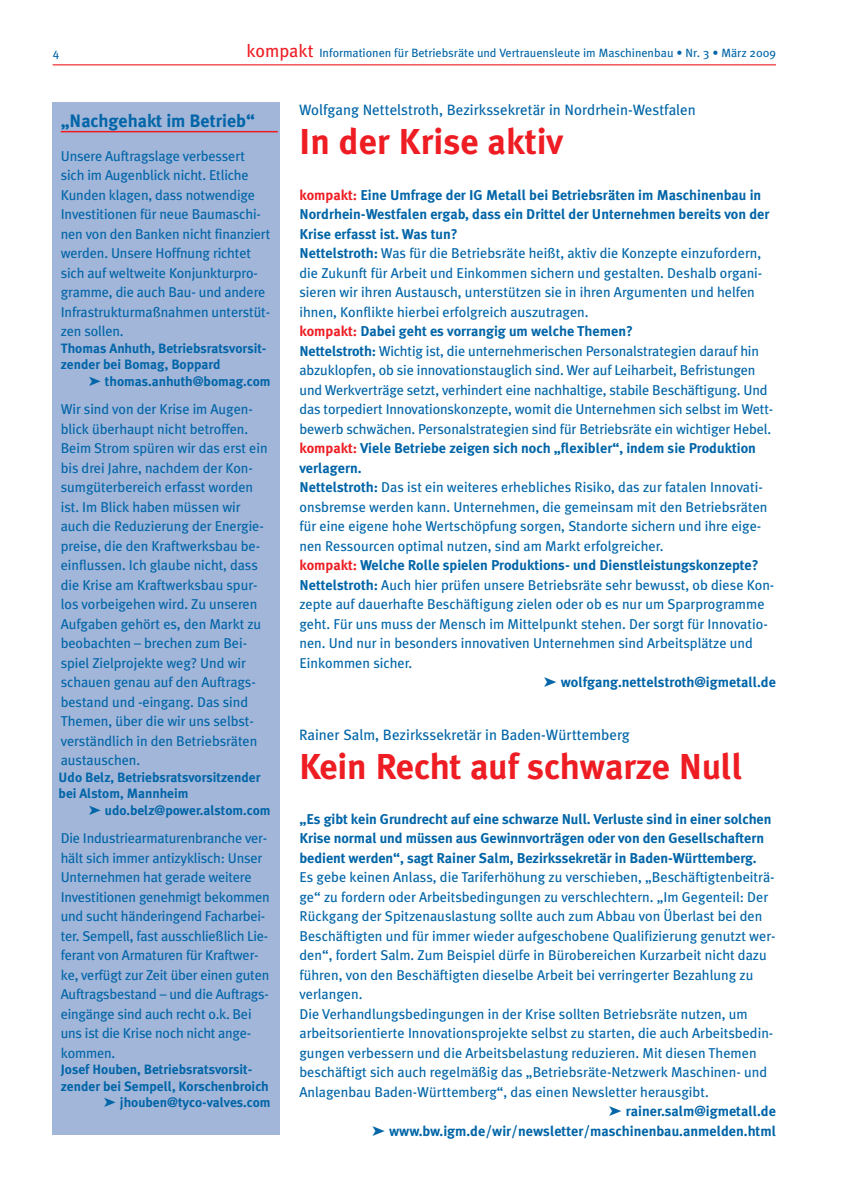
<style>
.page{position:relative;width:851px;height:1191px;background:#fff}
.page>*{position:absolute;margin:0;border:0;box-sizing:border-box;transform-origin:0 0}
.t1{font:700 36px "Meta Plus";letter-spacing:-.005em;color:#ee1d23}
.t2{font:700 18px "Meta Plus";color:#0165a8}
.t3{font:15px "Meta Plus";color:#0165a8}
.t4{font:14.25px/19.5px "Meta Plus";letter-spacing:-.005em;color:#0165a8}
.t5{font:700 14.25px "Meta Plus";color:#0165a8}
.t6{font:700 13.5px "Meta Plus";color:#0165a8}
.t7{font:12px "Meta";color:#0165a8}
.s1{font-size:18px;color:#ee1d23}
.s2{color:#ee1d23}
.s3{font-weight:700}
</style>
<div class="page">
<hr style="left:53px;top:64px;width:722px;height:1px;background:#ee1d23">
<div style="left:52px;top:103px;width:227px;height:1032px;background:#a2b6d9"></div>
<hr style="left:61px;top:131px;width:217px;height:1px;background:#ee1d23">
<p class="t7" style="left:53px;top:48px;width:8px">4</p>
<p class="t7" style="left:246px;top:48px;width:531px"><span class="s1">kompakt</span> Informationen für Betriebsräte und Vertrauensleute im Maschinenbau • Nr. 3 • März 2009</p>
<p class="t2" style="left:61px;top:113px;width:196px">„Nachgehakt im Betrieb“</p>
<p class="t4" style="left:61px;top:147px;width:211px">Unsere Auftragslage verbessert sich im Augenblick nicht. Etliche<br>Kunden klagen, dass notwendige<br>Investitionen für neue Baumaschi&shy;nen von den Banken nicht finanziert werden. Unsere Hoffnung richtet sich auf weltweite Konjunkturpro&shy;gramme, die auch Bau- und andere<br>Infrastrukturmaßnahmen unterstüt&shy;zen sollen.</p>
<p class="t6" style="left:61px;top:342px;width:207px">Thomas Anhuth, Betriebsratsvorsit-</p>
<p class="t6" style="left:61px;top:359px;width:161px">zender bei Bomag, Boppard</p>
<p class="t6" style="left:89px;top:375px;width:183px">➤ thomas.anhuth@bomag.com</p>
<p class="t4" style="left:61px;top:400px;width:208px">Wir sind von der Krise im Augen&shy;blick überhaupt nicht betroffen.<br>Beim Strom spüren wir das erst ein bis drei Jahre, nachdem der Kon&shy;sumgüterbereich erfasst worden ist. Im Blick haben müssen wir auch die Reduzierung der Energie&shy;preise, die den Kraftwerksbau be&shy;einflussen. Ich glaube nicht, dass die Krise am Kraftwerksbau spur&shy;los vorbeigehen wird. Zu unseren<br>Aufgaben gehört es, den Markt zu beobachten – brechen zum Bei&shy;spiel Zielprojekte weg? Und wir schauen genau auf den Auftrags&shy;bestand und -eingang. Das sind<br>Themen, über die wir uns selbst&shy;verständlich in den Betriebsräten austauschen.</p>
<p class="t6" style="left:59px;top:771px;width:203px">Udo Belz, Betriebsratsvorsitzender</p>
<p class="t6" style="left:59px;top:788px;width:131px">bei Alstom, Mannheim</p>
<p class="t6" style="left:89px;top:804px;width:183px">➤ udo.belz@power.alstom.com</p>
<p class="t4" style="left:61px;top:829px;width:210px">Die Industriearmaturenbranche ver&shy;hält sich immer antizyklisch: Unser Unternehmen hat gerade weitere Investitionen genehmigt bekommen und sucht händeringend Facharbei&shy;ter. Sempell, fast ausschließlich Lie&shy;ferant von Armaturen für Kraftwer&shy;ke, verfügt zur Zeit über einen guten Auftragsbestand – und die Auftrags&shy;eingänge sind auch recht o.k. Bei uns ist die Krise noch nicht ange&shy;kommen.</p>
<p class="t6" style="left:61px;top:1064px;width:193px">Josef Houben, Betriebsratsvorsit-</p>
<p class="t6" style="left:61px;top:1080px;width:209px">zender bei Sempell, Korschenbroich</p>
<p class="t6" style="left:104px;top:1097px;width:168px">➤ jhouben@tyco-valves.com</p>
<p class="t3" style="left:299px;top:104px;width:398px">Wolfgang Nettelstroth, Bezirkssekretär in Nordrhein-Westfalen</p>
<p class="t1" style="left:299px;top:127px;width:266px">In der Krise aktiv</p>
<p class="t5" style="left:299px;top:189px;width:463px"><span class="s2">kompakt:</span> Eine Umfrage der IG Metall bei Betriebsräten im Maschinenbau in</p>
<p class="t5" style="left:299px;top:208px;width:471px">Nordrhein-Westfalen ergab, dass ein Drittel der Unternehmen bereits von der</p>
<p class="t5" style="left:299px;top:228px;width:160px">Krise erfasst ist. Was tun?</p>
<p class="t4" style="left:299px;top:244px;width:463px"><span class="s3">Nettelstroth:</span> Was für die Betriebsräte heißt, aktiv die Konzepte einzufordern,</p>
<p class="t4" style="left:299px;top:264px;width:464px">die Zukunft für Arbeit und Einkommen sichern und gestalten. Deshalb organi-</p>
<p class="t4" style="left:299px;top:283px;width:457px">sieren wir ihren Austausch, unterstützen sie in ihren Argumenten und helfen</p>
<p class="t4" style="left:299px;top:303px;width:291px">ihnen, Konflikte hierbei erfolgreich auszutragen.</p>
<p class="t5" style="left:299px;top:325px;width:335px"><span class="s2">kompakt:</span> Dabei geht es vorrangig um welche Themen?</p>
<p class="t4" style="left:299px;top:342px;width:461px"><span class="s3">Nettelstroth:</span> Wichtig ist, die unternehmerischen Personalstrategien darauf hin</p>
<p class="t4" style="left:299px;top:361px;width:457px">abzuklopfen, ob sie innovationstauglich sind. Wer auf Leiharbeit, Befristungen</p>
<p class="t4" style="left:299px;top:381px;width:469px">und Werkverträge setzt, verhindert eine nachhaltige, stabile Beschäftigung. Und</p>
<p class="t4" style="left:299px;top:400px;width:475px">das torpediert Innovationskonzepte, womit die Unternehmen sich selbst im Wett-</p>
<p class="t4" style="left:299px;top:420px;width:473px">bewerb schwächen. Personalstrategien sind für Betriebsräte ein wichtiger Hebel.</p>
<p class="t5" style="left:299px;top:442px;width:458px"><span class="s2">kompakt:</span> Viele Betriebe zeigen sich noch „flexibler“, indem sie Produktion</p>
<p class="t5" style="left:299px;top:462px;width:64px">verlagern.</p>
<p class="t4" style="left:299px;top:478px;width:465px"><span class="s3">Nettelstroth:</span> Das ist ein weiteres erhebliches Risiko, das zur fatalen Innovati-</p>
<p class="t4" style="left:299px;top:498px;width:469px">onsbremse werden kann. Unternehmen, die gemeinsam mit den Betriebsräten</p>
<p class="t4" style="left:299px;top:517px;width:463px">für eine eigene hohe Wertschöpfung sorgen, Standorte sichern und ihre eige-</p>
<p class="t4" style="left:299px;top:537px;width:365px">nen Ressourcen optimal nutzen, sind am Markt erfolgreicher.</p>
<p class="t5" style="left:299px;top:559px;width:460px"><span class="s2">kompakt:</span> Welche Rolle spielen Produktions- und Dienstleistungskonzepte?</p>
<p class="t4" style="left:299px;top:576px;width:476px"><span class="s3">Nettelstroth:</span> Auch hier prüfen unsere Betriebsräte sehr bewusst, ob diese Kon-</p>
<p class="t4" style="left:299px;top:595px;width:466px">zepte auf dauerhafte Beschäftigung zielen oder ob es nur um Sparprogramme</p>
<p class="t4" style="left:299px;top:615px;width:470px">geht. Für uns muss der Mensch im Mittelpunkt stehen. Der sorgt für Innovatio-</p>
<p class="t4" style="left:299px;top:634px;width:455px">nen. Und nur in besonders innovativen Unternehmen sind Arbeitsplätze und</p>
<p class="t4" style="left:299px;top:654px;width:114px">Einkommen sicher.</p>
<p class="t5" style="left:543px;top:676px;width:234px">➤ wolfgang.nettelstroth@igmetall.de</p>
<p class="t3" style="left:299px;top:729px;width:332px">Rainer Salm, Bezirkssekretär in Baden-Württemberg</p>
<p class="t1" style="left:299px;top:752px;width:445px">Kein Recht auf schwarze Null</p>
<p class="t5" style="left:299px;top:813px;width:473px">„Es gibt kein Grundrecht auf eine schwarze Null. Verluste sind in einer solchen</p>
<p class="t5" style="left:299px;top:832px;width:466px">Krise normal und müssen aus Gewinnvorträgen oder von den Gesellschaftern</p>
<p class="t5" style="left:299px;top:852px;width:458px">bedient werden“, sagt Rainer Salm, Bezirkssekretär in Baden-Württemberg.</p>
<p class="t4" style="left:299px;top:868px;width:476px">Es gebe keinen Anlass, die Tariferhöhung zu verschieben, „Beschäftigtenbeiträ-</p>
<p class="t4" style="left:299px;top:888px;width:470px">ge“ zu fordern oder Arbeitsbedingungen zu verschlechtern. „Im Gegenteil: Der</p>
<p class="t4" style="left:299px;top:907px;width:464px">Rückgang der Spitzenauslastung sollte auch zum Abbau von Überlast bei den</p>
<p class="t4" style="left:299px;top:927px;width:477px">Beschäftigten und für immer wieder aufgeschobene Qualifizierung genutzt wer-</p>
<p class="t4" style="left:299px;top:946px;width:469px">den“, fordert Salm. Zum Beispiel dürfe in Bürobereichen Kurzarbeit nicht dazu</p>
<p class="t4" style="left:299px;top:966px;width:455px">führen, von den Beschäftigten dieselbe Arbeit bei verringerter Bezahlung zu</p>
<p class="t4" style="left:299px;top:985px;width:65px">verlangen.</p>
<p class="t4" style="left:299px;top:1005px;width:450px">Die Verhandlungsbedingungen in der Krise sollten Betriebsräte nutzen, um</p>
<p class="t4" style="left:299px;top:1024px;width:475px">arbeitsorientierte Innovationsprojekte selbst zu starten, die auch Arbeitsbedin-</p>
<p class="t4" style="left:299px;top:1044px;width:458px">gungen verbessern und die Arbeitsbelastung reduzieren. Mit diesen Themen</p>
<p class="t4" style="left:299px;top:1063px;width:469px">beschäftigt sich auch regelmäßig das „Betriebsräte-Netzwerk Maschinen- und</p>
<p class="t4" style="left:299px;top:1083px;width:411px">Anlagenbau Baden-Württemberg“, das einen Newsletter herausgibt.</p>
<p class="t5" style="left:608px;top:1105px;width:169px">➤ rainer.salm@igmetall.de</p>
<p class="t5" style="left:372px;top:1125px;width:405px">➤ www.bw.igm.de/wir/newsletter/maschinenbau.anmelden.html</p>
</div>
